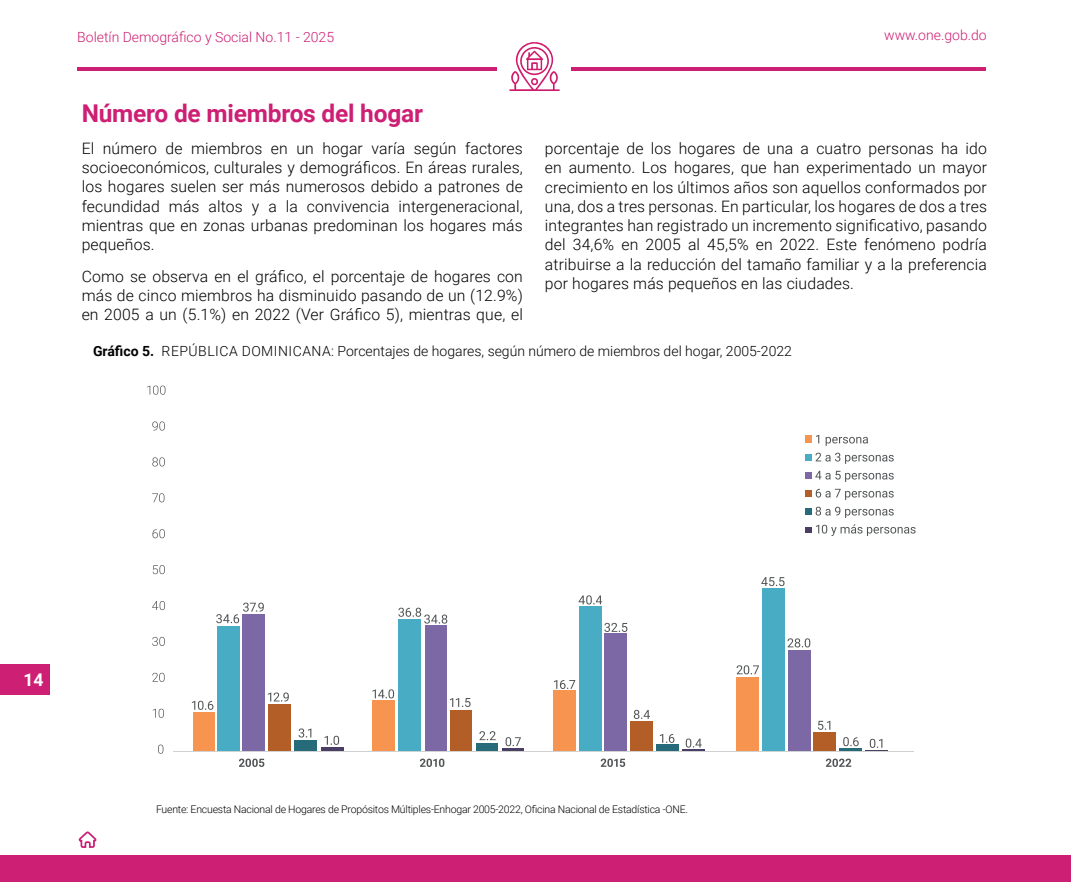
<style>
.page{position:relative;width:1071px;height:882px;background:#fff}
.page>*{position:absolute;margin:0;border:0;box-sizing:border-box;transform-origin:0 0}
.t1{font:700 24.5px "Roboto";letter-spacing:-.01em;color:#cd1f73}
.t2{font:700 17.5px "Roboto";color:#fff}
.t3{font:300 15.75px/19.2px "Roboto";letter-spacing:.01em;color:#000;text-align:justify}
.t4{font:300 14px "Roboto";color:#000}
.t5{font:300 14px "Roboto";color:#cd1f73}
.t6{font:300 10.5px "Roboto";letter-spacing:-.02em;color:#000}
.s1{font-weight:700}
</style>
<div class="page">
<div style="left:0;top:665px;width:49px;height:30px;background:#cd1f73"></div>
<div style="left:0;top:856px;width:1071px;height:26px;background:#cd1f73"></div>
<svg style="left:78px;top:832px;width:19px;height:16px"></svg>
<hr style="left:77px;top:67px;width:420px;height:4px;background:#cd1f73">
<hr style="left:571px;top:67px;width:415px;height:4px;background:#cd1f73">
<svg style="left:509px;top:42px;width:51px;height:49px"></svg>
<div style="left:193px;top:713px;width:22px;height:38px;background:#f79550"></div>
<div style="left:373px;top:701px;width:22px;height:50px;background:#f79550"></div>
<div style="left:553px;top:691px;width:23px;height:60px;background:#f79550"></div>
<div style="left:736px;top:677px;width:23px;height:74px;background:#f79550"></div>
<div style="left:217px;top:626px;width:22px;height:125px;background:#48adc4"></div>
<div style="left:399px;top:619px;width:22px;height:132px;background:#48adc4"></div>
<div style="left:579px;top:606px;width:22px;height:145px;background:#48adc4"></div>
<div style="left:762px;top:588px;width:23px;height:163px;background:#48adc4"></div>
<div style="left:243px;top:614px;width:22px;height:137px;background:#7b68a5"></div>
<div style="left:425px;top:625px;width:22px;height:126px;background:#7b68a5"></div>
<div style="left:605px;top:634px;width:22px;height:117px;background:#7b68a5"></div>
<div style="left:788px;top:650px;width:22px;height:101px;background:#7b68a5"></div>
<div style="left:268px;top:704px;width:22px;height:47px;background:#b35d27"></div>
<div style="left:450px;top:710px;width:22px;height:41px;background:#b35d27"></div>
<div style="left:630px;top:721px;width:23px;height:30px;background:#b35d27"></div>
<div style="left:813px;top:732px;width:23px;height:19px;background:#b35d27"></div>
<div style="left:294px;top:740px;width:23px;height:11px;background:#276b7a"></div>
<div style="left:476px;top:743px;width:22px;height:8px;background:#276b7a"></div>
<div style="left:656px;top:745px;width:23px;height:6px;background:#276b7a"></div>
<hr style="left:839px;top:748px;width:23px;height:3px;background:#276b7a">
<hr style="left:321px;top:748px;width:22px;height:3px;background:#4b3e65">
<hr style="left:502px;top:748px;width:22px;height:3px;background:#4b3e65">
<hr style="left:682px;top:749px;width:23px;height:2px;background:#4b3e65">
<hr style="left:173px;top:751px;width:740px;height:1px;background:#cfd2d1">
<svg style="left:192px;top:701px;width:21px;height:9px"></svg>
<svg style="left:372px;top:689px;width:22px;height:9px"></svg>
<svg style="left:554px;top:680px;width:21px;height:9px"></svg>
<svg style="left:737px;top:665px;width:22px;height:9px"></svg>
<svg style="left:579px;top:595px;width:23px;height:9px"></svg>
<svg style="left:761px;top:577px;width:24px;height:9px"></svg>
<svg style="left:216px;top:603px;width:48px;height:20px"></svg>
<svg style="left:398px;top:608px;width:49px;height:16px"></svg>
<svg style="left:604px;top:623px;width:23px;height:9px"></svg>
<svg style="left:788px;top:638px;width:22px;height:9px"></svg>
<svg style="left:268px;top:692px;width:21px;height:10px"></svg>
<svg style="left:450px;top:698px;width:21px;height:9px"></svg>
<svg style="left:634px;top:710px;width:16px;height:9px"></svg>
<svg style="left:818px;top:721px;width:12px;height:9px"></svg>
<svg style="left:299px;top:728px;width:12px;height:10px"></svg>
<svg style="left:479px;top:731px;width:17px;height:9px"></svg>
<svg style="left:660px;top:734px;width:14px;height:9px"></svg>
<svg style="left:843px;top:737px;width:16px;height:9px"></svg>
<svg style="left:325px;top:736px;width:14px;height:9px"></svg>
<svg style="left:506px;top:737px;width:15px;height:9px"></svg>
<svg style="left:686px;top:739px;width:16px;height:9px"></svg>
<svg style="left:865px;top:739px;width:23px;height:12px"></svg>
<svg style="left:158px;top:745px;width:5px;height:9px"></svg>
<svg style="left:153px;top:709px;width:11px;height:9px"></svg>
<svg style="left:152px;top:673px;width:13px;height:9px"></svg>
<svg style="left:152px;top:637px;width:13px;height:9px"></svg>
<svg style="left:152px;top:601px;width:13px;height:9px"></svg>
<svg style="left:153px;top:565px;width:12px;height:9px"></svg>
<svg style="left:152px;top:529px;width:13px;height:9px"></svg>
<svg style="left:152px;top:493px;width:13px;height:9px"></svg>
<svg style="left:152px;top:457px;width:13px;height:9px"></svg>
<svg style="left:152px;top:421px;width:13px;height:10px"></svg>
<svg style="left:147px;top:386px;width:19px;height:9px"></svg>
<svg style="left:239px;top:759px;width:25px;height:8px"></svg>
<svg style="left:420px;top:759px;width:24px;height:8px"></svg>
<svg style="left:601px;top:759px;width:24px;height:8px"></svg>
<svg style="left:826px;top:759px;width:25px;height:8px"></svg>
<div style="left:806px;top:436px;width:6px;height:7px;background:#f79550"></div>
<svg style="left:816px;top:435px;width:3px;height:8px"></svg>
<svg style="left:826px;top:437px;width:42px;height:9px"></svg>
<svg style="left:806px;top:453px;width:88px;height:11px"></svg>
<svg style="left:806px;top:471px;width:88px;height:11px"></svg>
<svg style="left:806px;top:489px;width:88px;height:11px"></svg>
<svg style="left:806px;top:507px;width:88px;height:11px"></svg>
<svg style="left:806px;top:524px;width:110px;height:12px"></svg>
<p class="t5" style="left:77px;top:27px;width:258px">Boletín Demográfico y Social No.11 - 2025</p>
<p class="t5" style="left:884px;top:26px;width:104px">www.one.gob.do</p>
<h1 class="t1" style="left:82px;top:96px;width:343px">Número de miembros del hogar</h1>
<p class="t3" style="left:82px;top:138px;width:443px">El número de miembros en un hogar varía según factores socioeconómicos, culturales y demográficos. En áreas rurales, los hogares suelen ser más numerosos debido a patrones de fecundidad más altos y a la convivencia intergeneracional, mientras que en zonas urbanas predominan los hogares más pequeños.</p>
<p class="t3" style="left:82px;top:266px;width:443px">Como se observa en el gráfico, el porcentaje de hogares con más de cinco miembros ha disminuido pasando de un (12.9%) en 2005 a un (5.1%) en 2022 (Ver Gráfico 5), mientras que, el</p>
<p class="t3" style="left:545px;top:138px;width:444px">porcentaje de los hogares de una a cuatro personas ha ido en aumento. Los hogares, que han experimentado un mayor crecimiento en los últimos años son aquellos conformados por una, dos a tres personas. En particular, los hogares de dos a tres integrantes han registrado un incremento significativo, pasando del 34,6% en 2005 al 45,5% en 2022. Este fenómeno podría atribuirse a la reducción del tamaño familiar y a la preferencia por hogares más pequeños en las ciudades.</p>
<p class="t4" style="left:93px;top:341px;width:700px"><span class="s1">Gráfico 5.</span> REPÚBLICA DOMINICANA: Porcentajes de hogares, según número de miembros del hogar, 2005-2022</p>
<p class="t2" style="left:23px;top:668px;width:22px">14</p>
<p class="t6" style="left:156px;top:802px;width:533px">Fuente: Encuesta Nacional de Hogares de Propósitos Múltiples-Enhogar 2005-2022, Oficina Nacional de Estadística -ONE.</p>
</div>
